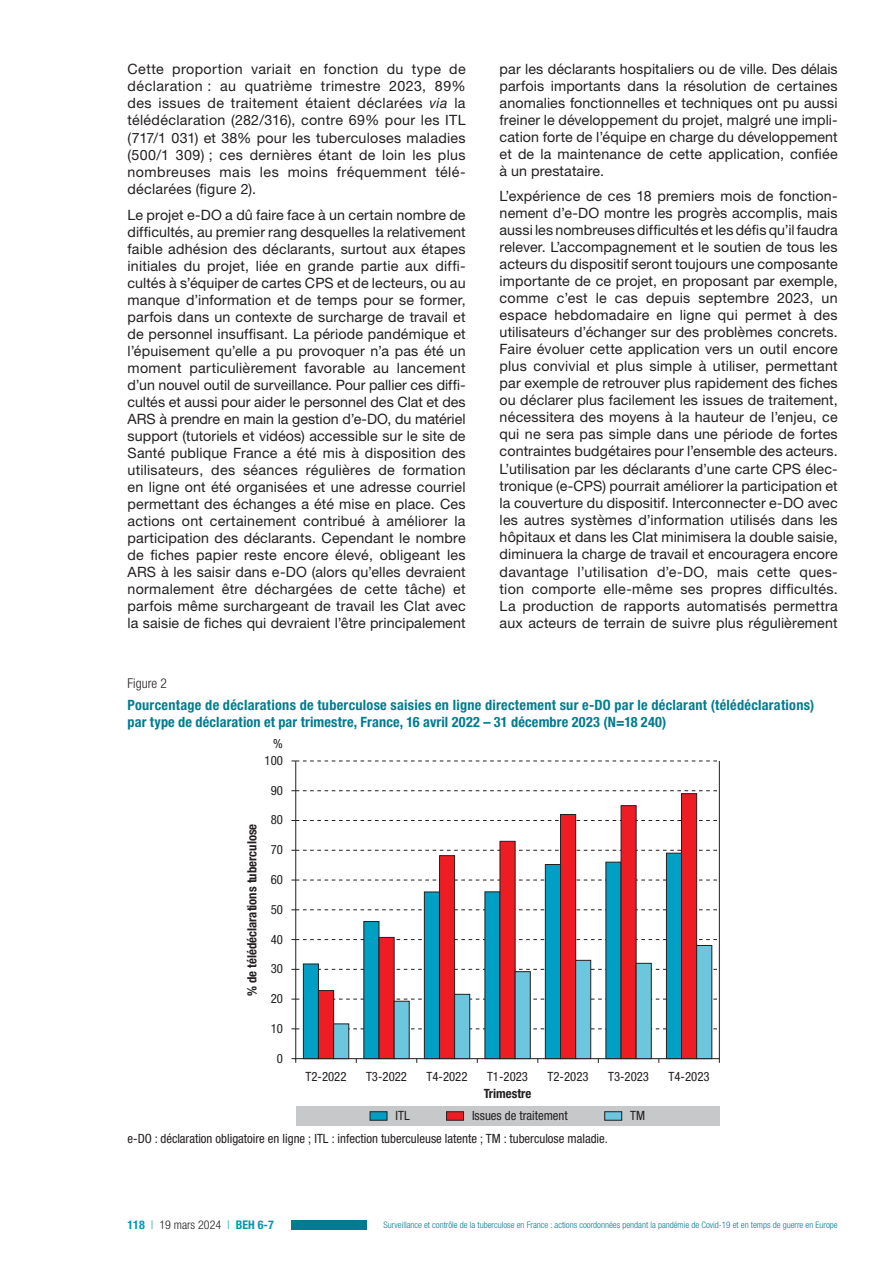
<style>
.page{position:relative;width:893px;height:1263px;background:#fff}
.page>*{position:absolute;margin:0;border:0;box-sizing:border-box;transform-origin:0 0}
.t1{font:14.25px/17.1px "Helvetica Neue LT Std";letter-spacing:.015em;color:#231f20;text-align:justify}
.t2{font:700 condensed 14.25px/17.1px "Helvetica Neue LT Std";letter-spacing:.015em;color:#007c8f}
.t3{font:300 condensed 13.5px "Helvetica Neue LT Std";color:#231f20}
.t4{font:condensed 12.75px "Helvetica Neue LT Std";color:#231f20}
.t5{font:700 condensed 12.75px "Helvetica Neue LT Std";color:#231f20}
.t6{font:300 condensed 12px "Helvetica Neue LT Std";color:#231f20}
.t7{font:300 condensed 9px "Helvetica Neue LT Std";color:#007c8f}
.s1{font-style:italic}
.s2{font-weight:700;color:#0098af}
.s3{color:#0098af}
.s4{font-size:10.5px;color:#fff}
</style>
<div class="page">
<div style="left:242px;top:1221px;width:596px;height:9px;background:#007c8f"></div>
<div style="left:110px;top:1219px;width:181px;height:12px;background:#fff"></div>
<div style="left:362px;top:1216px;width:493px;height:14px;background:#fff"></div>
<svg style="left:362px;top:1221px;width:4px;height:9px"></svg>
<svg style="left:291px;top:761px;width:428px;height:1px"></svg>
<svg style="left:291px;top:790px;width:428px;height:1px"></svg>
<svg style="left:291px;top:820px;width:428px;height:1px"></svg>
<svg style="left:291px;top:850px;width:428px;height:1px"></svg>
<svg style="left:291px;top:880px;width:428px;height:1px"></svg>
<svg style="left:291px;top:909px;width:428px;height:1px"></svg>
<hr style="left:295px;top:761px;width:1px;height:298px;background:#231f20">
<hr style="left:719px;top:761px;width:1px;height:298px;background:#231f20">
<svg style="left:318px;top:793px;width:379px;height:146px"></svg>
<svg style="left:291px;top:939px;width:429px;height:124px"></svg>
<div style="left:296px;top:1107px;width:423px;height:19px;background:#c7c8ca"></div>
<div style="left:370px;top:1111px;width:17px;height:9px;background:#009fc3;border:1px solid #231f20"></div>
<div style="left:446px;top:1111px;width:18px;height:9px;background:#ee1d23;border:1px solid #231f20"></div>
<div style="left:604px;top:1111px;width:18px;height:9px;background:#6cc6de;border:1px solid #231f20"></div>
<p class="t1" style="left:128px;top:60px;width:340px">Cette proportion variait en fonction du type de déclaration : au quatrième trimestre 2023, 89% des issues de traitement étaient déclarées <span class="s1">via</span> la télédéclaration (282/316), contre 69% pour les ITL (717/1 031) et 38% pour les tuberculoses maladies (500/1 309) ; ces dernières étant de loin les plus nombreuses mais les moins fréquemment télé&shy;déclarées (figure 2).</p>
<p class="t1" style="left:128px;top:206px;width:340px">Le projet e-DO a dû faire face à un certain nombre de difficultés, au premier rang desquelles la relativement faible adhésion des déclarants, surtout aux étapes initiales du projet, liée en grande partie aux diffi&shy;cultés à s’équiper de cartes CPS et de lecteurs, ou au manque d’information et de temps pour se former, parfois dans un contexte de surcharge de travail et de personnel insuffisant. La période pandémique et l’épuisement qu’elle a pu provoquer n’a pas été un moment particulièrement favorable au lancement d’un nouvel outil de surveillance. Pour pallier ces diffi&shy;cultés et aussi pour aider le personnel des Clat et des ARS à prendre en main la gestion d’e-DO, du matériel support (tutoriels et vidéos) accessible sur le site de Santé publique France a été mis à disposition des utilisateurs, des séances régulières de formation en ligne ont été organisées et une adresse courriel permettant des échanges a été mise en place. Ces actions ont certainement contribué à améliorer la participation des déclarants. Cependant le nombre de fiches papier reste encore élevé, obligeant les ARS à les saisir dans e-DO (alors qu’elles devraient normalement être déchargées de cette tâche) et parfois même surchargeant de travail les Clat avec la saisie de fiches qui devraient l’être principalement</p>
<p class="t1" style="left:500px;top:60px;width:340px">par les déclarants hospitaliers ou de ville. Des délais parfois importants dans la résolution de certaines anomalies fonctionnelles et techniques ont pu aussi freiner le développement du projet, malgré une impli&shy;cation forte de l’équipe en charge du développement et de la maintenance de cette application, confiée à un prestataire.</p>
<p class="t1" style="left:500px;top:187px;width:340px">L’expérience de ces 18 premiers mois de fonction&shy;nement d’e-DO montre les progrès accomplis, mais aussi les nombreuses difficultés et les défis qu’il faudra relever. L’accompagnement et le soutien de tous les acteurs du dispositif seront toujours une composante importante de ce projet, en proposant par exemple, comme c’est le cas depuis septembre 2023, un espace hebdomadaire en ligne qui permet à des utilisateurs d’échanger sur des problèmes concrets.<br>Faire évoluer cette application vers un outil encore plus convivial et plus simple à utiliser, permettant par exemple de retrouver plus rapidement des fiches ou déclarer plus facilement les issues de traitement, nécessitera des moyens à la hauteur de l’enjeu, ce qui ne sera pas simple dans une période de fortes contraintes budgétaires pour l’ensemble des acteurs.<br>L’utilisation par les déclarants d’une carte CPS élec&shy;tronique (e-CPS) pourrait améliorer la participation et la couverture du dispositif. Interconnecter e-DO avec les autres systèmes d’information utilisés dans les hôpitaux et dans les Clat minimisera la double saisie, diminuera la charge de travail et encouragera encore davantage l’utilisation d’e-DO, mais cette ques&shy;tion comporte elle-même ses propres difficultés.<br>La production de rapports automatisés permettra aux acteurs de terrain de suivre plus régulièrement</p>
<p class="t3" style="left:128px;top:676px;width:41px">Figure 2</p>
<p class="t2" style="left:128px;top:696px;width:688px">Pourcentage de déclarations de tuberculose saisies en ligne directement sur e-DO par le déclarant (télédéclarations) par type de déclaration et par trimestre, France, 16 avril 2022 – 31 décembre 2023 (N=18 240)</p>
<p class="t4" style="left:273px;top:736px;width:11px">%</p>
<p class="t4" style="left:265px;top:753px;width:20px">100</p>
<p class="t5" style="left:244px;top:996px;width:174px;rotate:-90deg">% de télédéclarations tuberculose</p>
<p class="t4" style="left:271px;top:783px;width:14px">90</p>
<p class="t4" style="left:271px;top:813px;width:14px">80</p>
<p class="t4" style="left:271px;top:842px;width:14px">70</p>
<p class="t4" style="left:271px;top:872px;width:14px">60</p>
<p class="t4" style="left:271px;top:902px;width:14px">50</p>
<p class="t4" style="left:271px;top:932px;width:14px">40</p>
<p class="t4" style="left:271px;top:961px;width:14px">30</p>
<p class="t4" style="left:271px;top:991px;width:14px">20</p>
<p class="t4" style="left:271px;top:1021px;width:14px">10</p>
<p class="t4" style="left:277px;top:1051px;width:8px">0</p>
<p class="t4" style="left:305px;top:1069px;width:42px">T2-2022</p>
<p class="t4" style="left:366px;top:1069px;width:42px">T3-2022</p>
<p class="t4" style="left:427px;top:1069px;width:42px">T4-2022</p>
<p class="t4" style="left:487px;top:1069px;width:42px">T1-2023</p>
<p class="t4" style="left:548px;top:1069px;width:42px">T2-2023</p>
<p class="t4" style="left:608px;top:1069px;width:42px">T3-2023</p>
<p class="t4" style="left:669px;top:1069px;width:42px">T4-2023</p>
<p class="t5" style="left:484px;top:1086px;width:49px">Trimestre</p>
<p class="t4" style="left:128px;top:1131px;width:482px">e-DO : déclaration obligatoire en ligne ; ITL : infection tuberculeuse latente ; TM : tuberculose maladie.</p>
<p class="t4" style="left:396px;top:1108px;width:16px">ITL</p>
<p class="t4" style="left:472px;top:1108px;width:97px">Issues de traitement</p>
<p class="t4" style="left:630px;top:1108px;width:16px">TM</p>
<p class="t6" style="left:128px;top:1218px;width:148px"><span class="s2">118</span> <span class="s3">|</span> 19 mars 2024 <span class="s3">|</span> <span class="s2">BEH 6-7</span></p>
<p class="t7" style="left:379px;top:1219px;width:460px"><span class="s4">e</span>Surveillance et contrôle de la tuberculose en France : actions coordonnées pendant la pandémie de Covid-19 et en temps de guerre en Europe</p>
</div>
